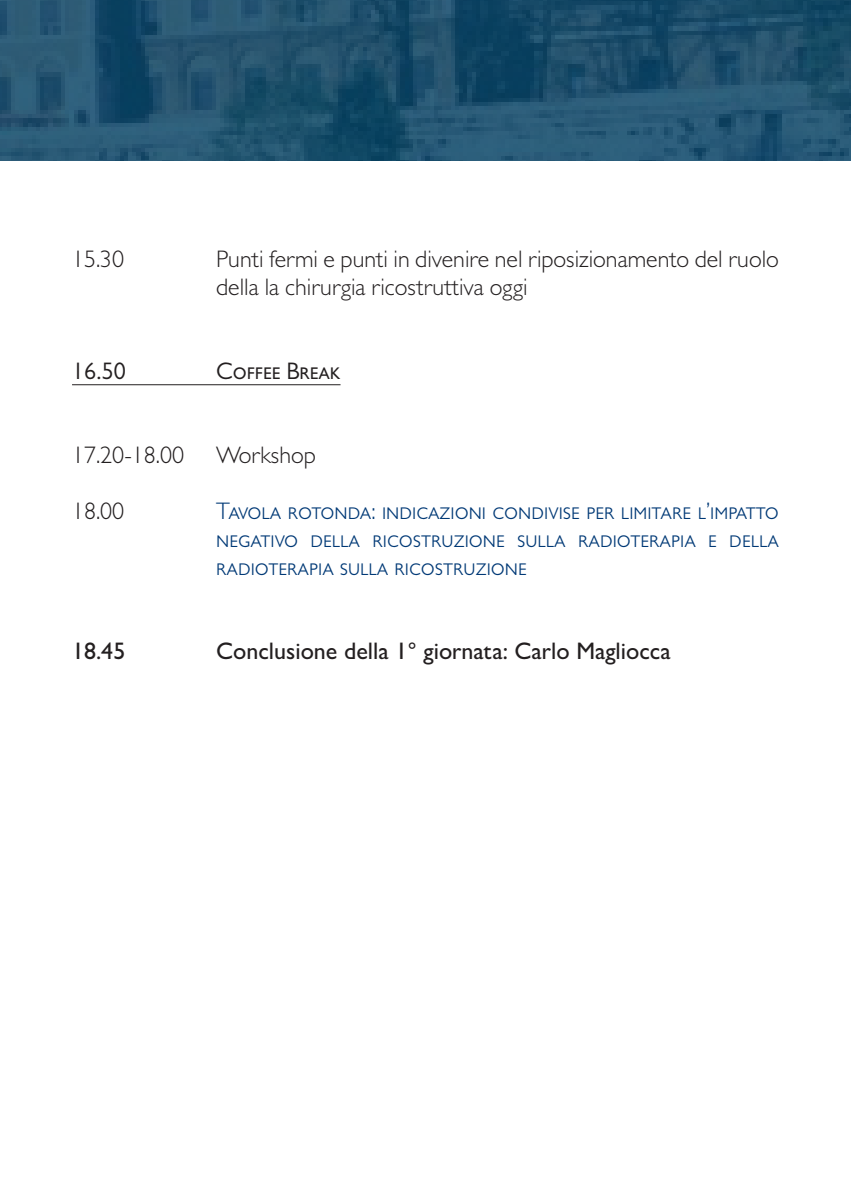
<style>
.page{position:relative;width:851px;height:1191px;background:#fff}
.page>*{position:absolute;margin:0;border:0;box-sizing:border-box;transform-origin:0 0}
.t1{font:300 24px/28px "Gill Sans";color:#013976;text-align:justify}
.t2{font:300 24px/28px "Gill Sans";color:#231f20}
.List_Bullet{font:500 24px "Gill Sans";color:#231f20}
.t3{font:24px "Gill Sans";color:#231f20}
</style>
<div class="page">
<hr style="left:72px;top:384px;width:268px;height:1px;background:#231f20">
<img style="left:0;top:0;width:850px;height:160px">
<p class="t2" style="left:72px;top:245px;width:54px">15.30</p>
<p class="t2" style="left:216px;top:245px;width:564px">Punti fermi e punti in divenire nel riposizionamento del ruolo della la chirurgia ricostruttiva oggi</p>
<p class="t3" style="left:72px;top:357px;width:55px">16.50</p>
<p class="t3" style="left:216px;top:357px;width:126px">Coffee Break</p>
<p class="t2" style="left:72px;top:441px;width:113px">17.20-18.00</p>
<p class="t2" style="left:216px;top:441px;width:101px">Workshop</p>
<p class="t2" style="left:72px;top:497px;width:54px">18.00</p>
<p class="t1" style="left:216px;top:497px;width:564px">Tavola rotonda: indicazioni condivise per limitare l’impatto negativo della ricostruzione sulla radioterapia e della radioterapia sulla ricostruzione</p>
<p class="List_Bullet" style="left:72px;top:637px;width:55px">18.45</p>
<p class="List_Bullet" style="left:216px;top:637px;width:456px">Conclusione della 1° giornata: Carlo Magliocca</p>
</div>
